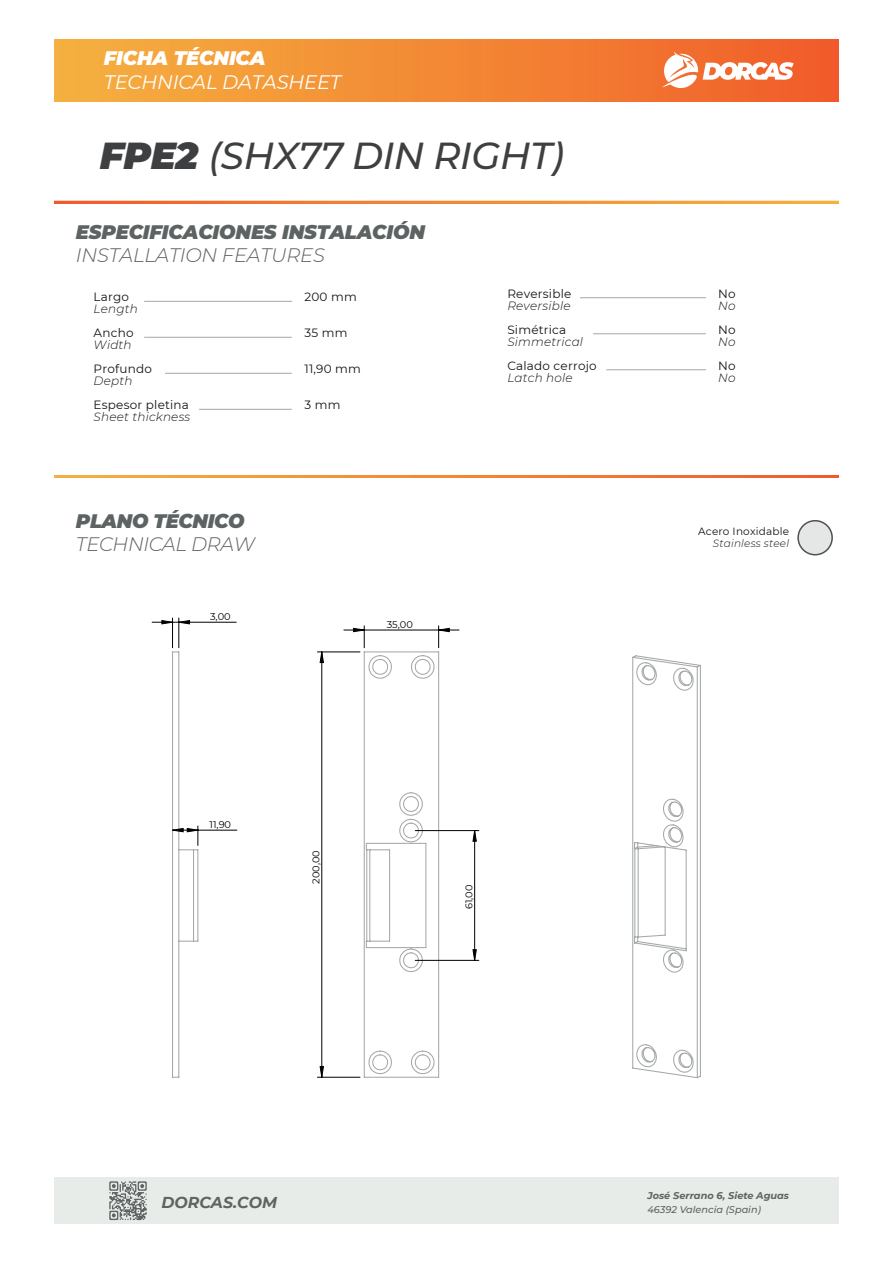
<style>
.page{position:relative;width:893px;height:1263px;background:#fff}
.page>*{position:absolute;margin:0;border:0;box-sizing:border-box;transform-origin:0 0}
.t1{font:italic 500 37.5px "Montserrat";letter-spacing:-.01em;color:#3d3f41}
.t2{font:italic 900 19.5px "Montserrat";letter-spacing:-.01em;color:#5d6262}
.t3{font:italic 300 19.5px "Montserrat";letter-spacing:-.01em;color:#5d6262}
.t4{font:italic 19.5px "Montserrat";letter-spacing:-.01em;color:#fff}
.t5{font:italic 900 19.5px "Montserrat";letter-spacing:-.01em;color:#fff}
.t6{font:italic 700 15.75px "Montserrat";color:#5e6363}
.t7{font:12px "Montserrat";letter-spacing:.015em;color:#111416}
.t8{font:italic 300 12px "Montserrat";letter-spacing:.015em;color:#111416}
.t9{font:10.5px "Montserrat";letter-spacing:.015em;color:#111416}
.t10{font:italic 300 10.5px "Montserrat";letter-spacing:.015em;color:#111416}
.t11{font:9.75px "Montserrat";color:#000001}
.t12{font:italic 700 9.75px "Montserrat";color:#5e6363}
.t13{font:italic 500 9.75px "Montserrat";color:#5e6363}
.s1{font-weight:900}
</style>
<div class="page">
<div style="left:54px;top:1178px;width:785px;height:46px;background:#e8ece8"></div>
<svg style="left:109px;top:1181px;width:38px;height:39px"></svg>
<div style="left:798px;top:521px;width:34px;height:34px;background:#e5e6e6;border-radius:50%"></div>
<div style="left:797px;top:520px;width:36px;height:35px;border:2px solid #4f5252;border-radius:50%"></div>
<img style="left:55px;top:201px;width:784px;height:3px">
<hr style="left:144px;top:301px;width:148px;height:1px;background:#aeb0b1">
<hr style="left:144px;top:337px;width:148px;height:1px;background:#aeb0b1">
<hr style="left:165px;top:373px;width:127px;height:1px;background:#aeb0b1">
<hr style="left:593px;top:333px;width:113px;height:1px;background:#aeb0b1">
<hr style="left:580px;top:297px;width:126px;height:1px;background:#aeb0b1">
<img style="left:54px;top:475px;width:785px;height:3px">
<hr style="left:199px;top:409px;width:93px;height:1px;background:#aeb0b1">
<hr style="left:606px;top:369px;width:100px;height:1px;background:#aeb0b1">
<img style="left:54px;top:39px;width:785px;height:63px">
<svg style="left:661px;top:52px;width:133px;height:39px"></svg>
<svg style="left:632px;top:655px;width:69px;height:424px"></svg>
<hr style="left:178px;top:652px;width:1px;height:425px;background:#a6a9aa">
<hr style="left:172px;top:652px;width:1px;height:425px;background:#a6a9aa">
<hr style="left:197px;top:850px;width:1px;height:91px;background:#a6a9aa">
<hr style="left:193px;top:850px;width:1px;height:91px;background:#a6a9aa">
<svg style="left:179px;top:941px;width:19px;height:1px"></svg>
<hr style="left:198px;top:830px;width:39px;height:1px;background:#000001">
<hr style="left:179px;top:618px;width:1px;height:30px;background:#000001">
<hr style="left:172px;top:618px;width:1px;height:30px;background:#000001">
<hr style="left:179px;top:622px;width:57px;height:1px;background:#000001">
<hr style="left:415px;top:960px;width:64px;height:1px;background:#000001">
<hr style="left:415px;top:830px;width:64px;height:1px;background:#000001">
<hr style="left:317px;top:1077px;width:43px;height:1px;background:#000001">
<hr style="left:317px;top:652px;width:43px;height:1px;background:#000001">
<svg style="left:152px;top:620px;width:47px;height:230px"></svg>
<svg style="left:472px;top:830px;width:5px;height:131px"></svg>
<svg style="left:320px;top:651px;width:4px;height:427px"></svg>
<svg style="left:344px;top:626px;width:115px;height:452px"></svg>
<h2 class="t5" style="left:104px;top:44px;width:163px">FICHA TÉCNICA</h2>
<h2 class="t4" style="left:104px;top:69px;width:239px">TECHNICAL DATASHEET</h2>
<h1 class="t1" style="left:100px;top:129px;width:466px"><span class="s1">FPE2</span> (SHX77 DIN RIGHT)</h1>
<h2 class="t2" style="left:76px;top:217px;width:351px">ESPECIFICACIONES INSTALACIÓN</h2>
<h2 class="t3" style="left:76px;top:242px;width:250px">INSTALLATION FEATURES</h2>
<p class="t7" style="left:94px;top:289px;width:37px">Largo</p>
<p class="t8" style="left:94px;top:301px;width:46px">Length</p>
<p class="t7" style="left:94px;top:325px;width:41px">Ancho</p>
<p class="t8" style="left:94px;top:337px;width:40px">Width</p>
<p class="t7" style="left:94px;top:361px;width:60px">Profundo</p>
<p class="t8" style="left:94px;top:373px;width:40px">Depth</p>
<p class="t7" style="left:94px;top:397px;width:97px">Espesor pletina</p>
<p class="t8" style="left:94px;top:409px;width:98px">Sheet thickness</p>
<h2 class="t2" style="left:76px;top:506px;width:170px">PLANO TÉCNICO</h2>
<h2 class="t3" style="left:76px;top:531px;width:181px">TECHNICAL DRAW</h2>
<p class="t11" style="left:210px;top:610px;width:22px">3,00</p>
<p class="t7" style="left:304px;top:289px;width:54px">200 mm</p>
<p class="t7" style="left:304px;top:325px;width:44px">35 mm</p>
<p class="t7" style="left:304px;top:361px;width:58px">11,90 mm</p>
<p class="t7" style="left:304px;top:397px;width:37px">3 mm</p>
<p class="t11" style="left:387px;top:617px;width:28px">35,00</p>
<p class="t7" style="left:507px;top:285px;width:66px">Reversible</p>
<p class="t8" style="left:507px;top:297px;width:65px">Reversible</p>
<p class="t7" style="left:507px;top:321px;width:60px">Simétrica</p>
<p class="t8" style="left:507px;top:333px;width:77px">Simmetrical</p>
<p class="t7" style="left:507px;top:357px;width:91px">Calado cerrojo</p>
<p class="t8" style="left:507px;top:369px;width:67px">Latch hole</p>
<p class="t11" style="left:209px;top:818px;width:23px">11,90</p>
<p class="t11" style="left:309px;top:884px;width:35px;rotate:-90deg">200,00</p>
<p class="t11" style="left:462px;top:909px;width:26px;rotate:-90deg">61,00</p>
<p class="t7" style="left:718px;top:285px;width:19px">No</p>
<p class="t8" style="left:718px;top:297px;width:19px">No</p>
<p class="t7" style="left:718px;top:321px;width:19px">No</p>
<p class="t8" style="left:718px;top:333px;width:19px">No</p>
<p class="t7" style="left:718px;top:357px;width:19px">No</p>
<p class="t8" style="left:718px;top:369px;width:19px">No</p>
<p class="t9" style="left:698px;top:524px;width:92px">Acero Inoxidable</p>
<p class="t10" style="left:713px;top:536px;width:78px">Stainless steel</p>
<h3 class="t6" style="left:161px;top:1191px;width:117px">DORCAS.COM</h3>
<p class="t12" style="left:647px;top:1188px;width:143px">José Serrano 6, Siete Aguas</p>
<p class="t13" style="left:647px;top:1202px;width:115px">46392 Valencia (Spain)</p>
</div>
